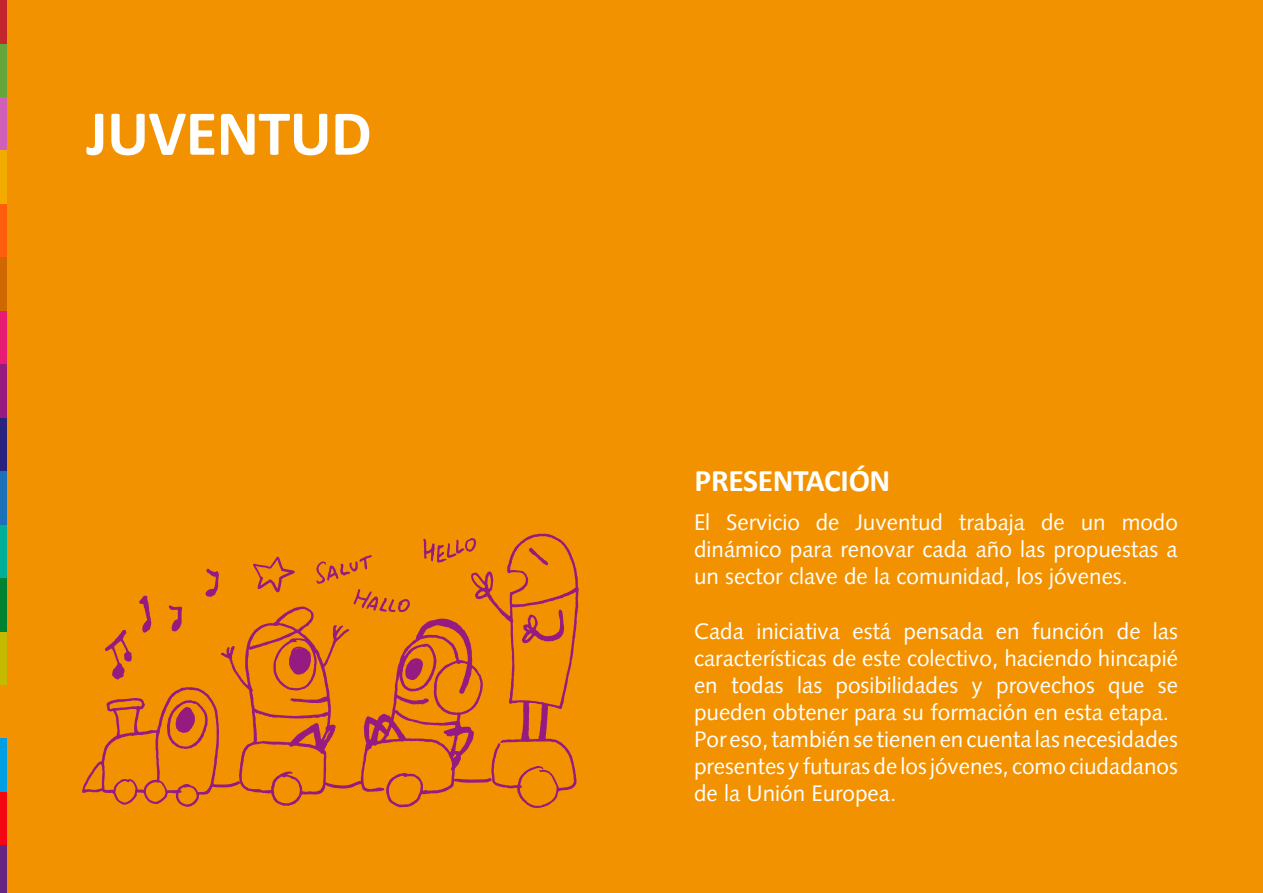
<style>
.page{position:relative;width:1263px;height:893px;background:#f39200}
.page>*{position:absolute;margin:0;border:0;box-sizing:border-box;transform-origin:0 0}
.t1{font:700 64.5px "Calibri";letter-spacing:-.01em;color:#fff}
.t2{font:700 31.5px "Calibri";letter-spacing:-.01em;color:#fff}
.t3{font:22.5px/27px "Syntax LT Std";color:#fff;text-align:justify}
</style>
<div class="page">
<div style="left:0;top:0;width:7px;height:44px;background:#c1272d"></div>
<div style="left:0;top:44px;width:7px;height:53px;background:#65a63a"></div>
<div style="left:0;top:97px;width:7px;height:54px;background:#d05fba"></div>
<div style="left:0;top:151px;width:7px;height:53px;background:#f3ab00"></div>
<div style="left:0;top:204px;width:7px;height:54px;background:#ff5f0c"></div>
<div style="left:0;top:258px;width:7px;height:53px;background:#cf6800"></div>
<div style="left:0;top:311px;width:7px;height:54px;background:#e71d73"></div>
<div style="left:0;top:365px;width:7px;height:53px;background:#951b81"></div>
<div style="left:0;top:418px;width:7px;height:53px;background:#292380"></div>
<div style="left:0;top:471px;width:7px;height:54px;background:#1d71b8"></div>
<div style="left:0;top:525px;width:7px;height:53px;background:#00af9a"></div>
<div style="left:0;top:578px;width:7px;height:54px;background:#008233"></div>
<div style="left:0;top:632px;width:7px;height:53px;background:#c4bb00"></div>
<div style="left:0;top:739px;width:7px;height:53px;background:#009fe3"></div>
<div style="left:0;top:792px;width:7px;height:53px;background:#f40613"></div>
<div style="left:0;top:845px;width:7px;height:48px;background:#662483"></div>
<svg style="left:205px;top:568px;width:14px;height:29px"></svg>
<svg style="left:139px;top:596px;width:10px;height:10px"></svg>
<svg style="left:253px;top:534px;width:326px;height:274px"></svg>
<svg style="left:82px;top:606px;width:410px;height:201px"></svg>
<h1 class="t1" style="left:86px;top:92px;width:287px">JUVENTUD</h1>
<h2 class="t2" style="left:695px;top:460px;width:197px">PRESENTACIÓN</h2>
<p class="t3" style="left:694px;top:509px;width:485px">El Servicio de Juventud trabaja de un modo dinámico para renovar cada año las propuestas a un sector clave de la comunidad, los jóvenes.</p>
<p class="t3" style="left:694px;top:617px;width:485px;text-align:left">Cada iniciativa está pensada en función de las características de este colectivo, haciendo hincapié en todas las posibilidades y provechos que se pueden obtener para su formación en esta etapa.<br>Por eso, también se tienen en cuenta las necesidades presentes y futuras de los jóvenes, como ciudadanos de la Unión Europea.</p>
</div>
